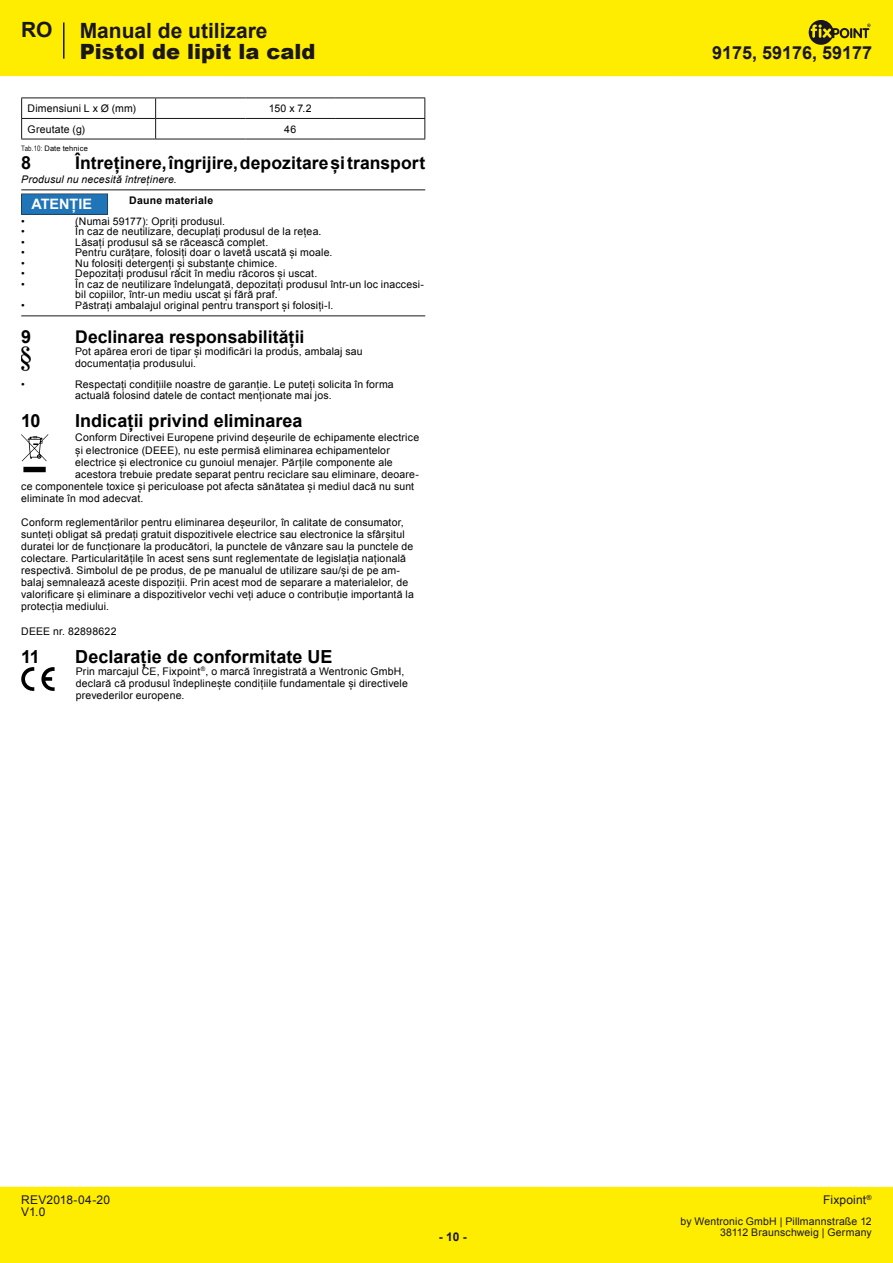
<style>
.page{position:relative;width:893px;height:1263px;background:#fff}
.page>*{position:absolute;margin:0;border:0;box-sizing:border-box;transform-origin:0 0}
.t1{font:700 21px "Arial";color:#1a171c}
.t2{font:900 21px "Arial";color:#1a171c}
.t3{font:700 18px "Arial";color:#000}
.t4{font:700 18px "Arial";color:#1a171c}
.t5{font:700 17.55px "Arial";color:#000}
.t6{font:700 14.4px "Arial";color:#fff}
.t7{font:12px/12px "Arial";letter-spacing:.015em;color:#1a171c}
.t8{font:700 12px "Arial";color:#1a171c}
.t9{font:10.5px/12px "Arial";letter-spacing:.015em;color:#000}
.t10{font:10.5px/10.5px "Arial";letter-spacing:.015em;color:#1a171c;text-align:right}
.t11{font:italic 10.5px "Arial";letter-spacing:.015em;color:#000}
.t12{font:700 10.5px "Arial";letter-spacing:.02em;color:#000}
.t13{font:7.5px "Arial";letter-spacing:.02em;color:#000}
.s1{font-family:"Arial Narrow";color:#1a171c}
</style>
<div class="page">
<div style="left:0;top:0;width:893px;height:76px;background:#ffed00"></div>
<svg style="left:809px;top:20px;width:61px;height:25px"></svg>
<hr style="left:63px;top:22px;width:2px;height:37px;background:#1a171c">
<div style="left:0;top:1187px;width:893px;height:76px;background:#ffed00"></div>
<hr style="left:21px;top:98px;width:135px;height:1px;background:#1a171c">
<hr style="left:156px;top:98px;width:89px;height:1px;background:#1a171c">
<hr style="left:245px;top:98px;width:90px;height:1px;background:#1a171c">
<hr style="left:335px;top:98px;width:90px;height:1px;background:#1a171c">
<hr style="left:21px;top:118px;width:135px;height:1px;background:#1a171c">
<svg style="left:21px;top:98px;width:1px;height:41px"></svg>
<hr style="left:156px;top:118px;width:89px;height:1px;background:#1a171c">
<svg style="left:155px;top:98px;width:1px;height:41px"></svg>
<hr style="left:245px;top:118px;width:90px;height:1px;background:#1a171c">
<hr style="left:335px;top:118px;width:90px;height:1px;background:#1a171c">
<svg style="left:424px;top:98px;width:1px;height:41px"></svg>
<hr style="left:21px;top:139px;width:135px;height:1px;background:#1a171c">
<hr style="left:156px;top:139px;width:89px;height:1px;background:#1a171c">
<hr style="left:245px;top:139px;width:90px;height:1px;background:#1a171c">
<hr style="left:335px;top:139px;width:90px;height:1px;background:#1a171c">
<hr style="left:21px;top:189px;width:404px;height:1px;background:#1a171c">
<svg style="left:21px;top:194px;width:87px;height:21px;background:#1f70af"></svg>
<hr style="left:21px;top:315px;width:404px;height:1px;background:#1a171c">
<img style="left:21px;top:346px;width:10px;height:25px">
<svg style="left:21px;top:434px;width:27px;height:38px"></svg>
<svg style="left:21px;top:667px;width:13px;height:24px"></svg>
<svg style="left:41px;top:667px;width:14px;height:24px"></svg>
<h1 class="t1" style="left:21px;top:16px;width:33px">RO</h1>
<h1 class="t1" style="left:80px;top:16px;width:189px">Manual de utilizare</h1>
<h1 class="t2" style="left:80px;top:36px;width:237px">Pistol de lipit la cald</h1>
<p class="t9" style="left:28px;top:102px;width:110px">Dimensiuni L x Ø (mm)</p>
<p class="t9" style="left:269px;top:102px;width:44px">150 x 7.2</p>
<p class="t9" style="left:28px;top:123px;width:59px">Greutate (g)</p>
<p class="t9" style="left:284px;top:123px;width:13px">46</p>
<p class="t13" style="left:21px;top:144px;width:68px"><span class="s1">Tab.10:</span> Date tehnice</p>
<h2 class="t3" style="left:21px;top:151px;width:12px">8</h2>
<h3 class="t5" style="left:75px;top:152px;width:351px">Întreținere, îngrijire, depozitare și transport</h3>
<p class="t11" style="left:21px;top:172px;width:157px">Produsul nu necesită întreținere.</p>
<h3 class="t6" style="left:31px;top:194px;width:62px">ATENȚIE</h3>
<p class="t12" style="left:129px;top:193px;width:85px">Daune materiale</p>
<p class="t9" style="left:21px;top:215px;width:5px">•</p>
<p class="t9" style="left:75px;top:215px;width:151px">(Numai 59177): Opriți produsul.</p>
<p class="t9" style="left:21px;top:226px;width:5px">•</p>
<p class="t9" style="left:75px;top:226px;width:248px">În caz de neutilizare, decuplați produsul de la rețea.</p>
<p class="t9" style="left:21px;top:236px;width:5px">•</p>
<p class="t9" style="left:75px;top:236px;width:195px">Lăsați produsul să se răcească complet.</p>
<p class="t9" style="left:21px;top:247px;width:5px">•</p>
<p class="t9" style="left:75px;top:247px;width:259px">Pentru curățare, folosiți doar o lavetă uscată și moale.</p>
<p class="t9" style="left:21px;top:257px;width:5px">•</p>
<p class="t9" style="left:75px;top:257px;width:203px">Nu folosiți detergenți și substanțe chimice.</p>
<p class="t9" style="left:21px;top:268px;width:5px">•</p>
<p class="t9" style="left:75px;top:268px;width:244px">Depozitați produsul răcit în mediu răcoros și uscat.</p>
<p class="t9" style="left:21px;top:278px;width:5px">•</p>
<p class="t9" style="left:75px;top:279px;width:350px;line-height:10.5px">În caz de neutilizare îndelungată, depozitați produsul într-un loc inaccesi&shy;bil copiilor, într-un mediu uscat și fără praf.</p>
<p class="t9" style="left:21px;top:299px;width:5px">•</p>
<p class="t9" style="left:75px;top:299px;width:260px">Păstrați ambalajul original pentru transport și folosiți-l.</p>
<h2 class="t3" style="left:21px;top:325px;width:12px">9</h2>
<h3 class="t5" style="left:75px;top:326px;width:231px">Declinarea responsabilității</h3>
<p class="t9" style="left:75px;top:346px;width:289px">Pot apărea erori de tipar și modificări la produs, ambalaj sau documentația produsului.</p>
<p class="t9" style="left:21px;top:379px;width:5px">•</p>
<p class="t9" style="left:75px;top:380px;width:320px;line-height:10.5px">Respectați condițiile noastre de garanție. Le puteți solicita în forma actuală folosind datele de contact menționate mai jos.</p>
<h2 class="t3" style="left:21px;top:409px;width:21px">10</h2>
<h2 class="t3" style="left:75px;top:409px;width:229px">Indicații privind eliminarea</h2>
<p class="t9" style="left:75px;top:431px;width:345px;line-height:13.5px">Conform Directivei Europene privind deșeurile de echipamente electrice și electronice (DEEE), nu este permisă eliminarea echipamentelor</p>
<p class="t9" style="left:75px;top:457px;width:319px">electrice și electronice cu gunoiul menajer. Părțile componente ale</p>
<p class="t9" style="left:75px;top:469px;width:345px">acestora trebuie predate separat pentru reciclare sau eliminare, deoare-</p>
<p class="t9" style="left:21px;top:481px;width:394px">ce componentele toxice și periculoase pot afecta sănătatea și mediul dacă nu sunt</p>
<p class="t9" style="left:21px;top:493px;width:124px">eliminate în mod adecvat.</p>
<p class="t9" style="left:21px;top:517px;width:394px">Conform reglementărilor pentru eliminarea deșeurilor, în calitate de consumator, sunteți obligat să predați gratuit dispozitivele electrice sau electronice la sfârșitul duratei lor de funcționare la producători, la punctele de vânzare sau la punctele de colectare. Particularitățile în acest sens sunt reglementate de legislația națională respectivă. Simbolul de pe produs, de pe manualul de utilizare sau/și de pe am&shy;balaj semnalează aceste dispoziții. Prin acest mod de separare a materialelor, de valorificare și eliminare a dispozitivelor vechi veți aduce o contribuție importantă la protecția mediului.</p>
<p class="t9" style="left:21px;top:625px;width:97px">DEEE nr. 82898622</p>
<h2 class="t3" style="left:21px;top:645px;width:20px">11</h2>
<h2 class="t3" style="left:75px;top:645px;width:259px">Declarație de conformitate UE</h2>
<p class="t9" style="left:76px;top:665px;width:334px">Prin marcajul CE, Fixpoint<sup>®</sup>, o marcă înregistrată a Wentronic GmbH, declară că produsul îndeplinește condițiile fundamentale și directivele prevederilor europene.</p>
<p class="t7" style="left:21px;top:1194px;width:90px">REV2018-04-20<br>V1.0</p>
<p class="t8" style="left:439px;top:1229px;width:29px">- 10 -</p>
<h2 class="t4" style="left:712px;top:41px;width:162px">9175, 59176, 59177</h2>
<p class="t7" style="left:823px;top:1194px;width:50px">Fixpoint<sup>®</sup></p>
<p class="t10" style="left:681px;top:1216px;width:193px">by Wentronic GmbH | Pillmannstraße 12<br>38112 Braunschweig | Germany</p>
</div>
